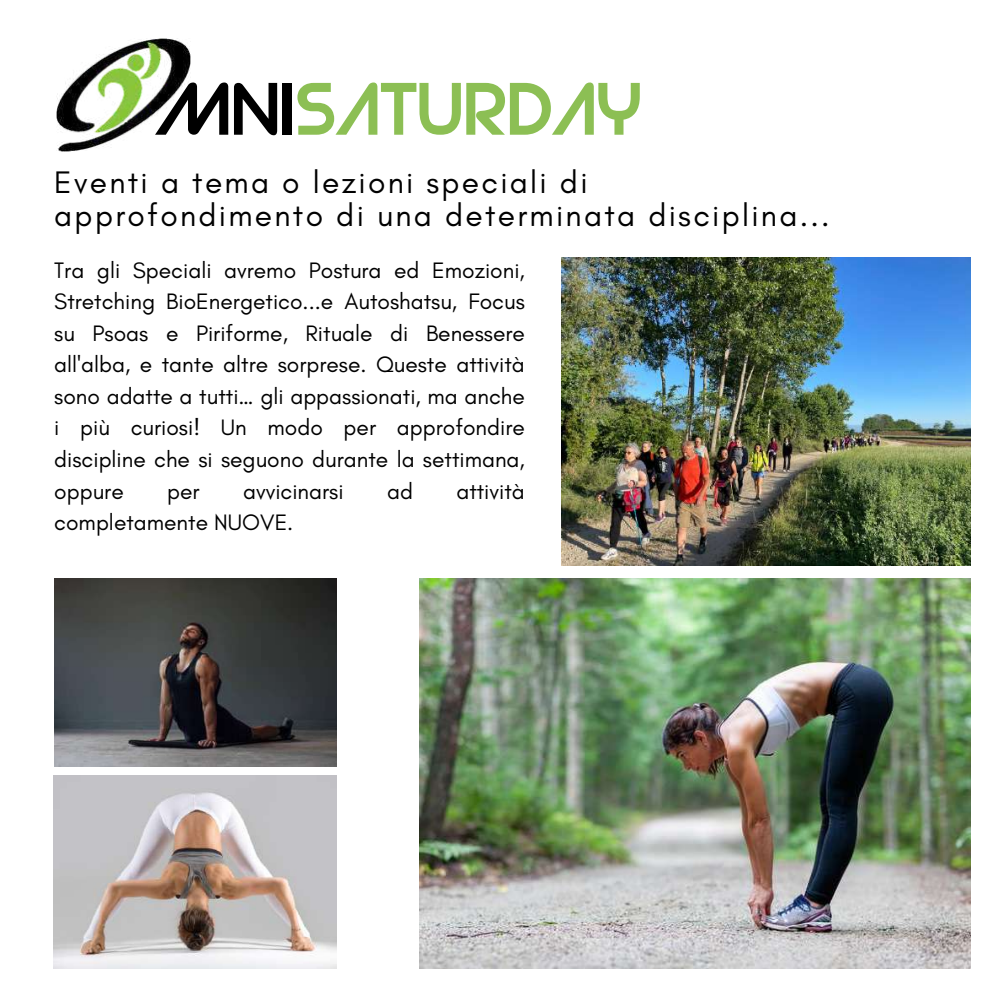
<style>
.page{position:relative;width:993px;height:993px;background:#fff}
.page>*{position:absolute;margin:0;border:0;box-sizing:border-box;transform-origin:0 0}
.t1{font:66.33px "Strasua";color:#8cbf54}
.t2{font:31.68px/32.9px "Glacial Indifference";letter-spacing:.07em;color:#000}
.t3{font:22.75px/31.5px "Glacial Indifference";color:#000;text-align:justify}
.s1{color:#000}
</style>
<div class="page">
<img style="left:419px;top:578px;width:551px;height:390px">
<img style="left:56px;top:39px;width:134px;height:113px">
<img style="left:54px;top:775px;width:282px;height:193px">
<img style="left:54px;top:578px;width:282px;height:188px">
<img style="left:561px;top:258px;width:409px;height:307px">
<h1 class="t1" style="left:156px;top:71px;width:487px"><span class="s1">MNI</span>SATURDAY</h1>
<h2 class="t2" style="left:54px;top:166px;width:776px">Eventi a tema o lezioni speciali di approfondimento di una determinata disciplina...</h2>
<p class="t3" style="left:54px;top:254px;width:472px">Tra gli Speciali avremo Postura ed Emozioni, Stretching BioEnergetico...e Autoshatsu, Focus su Psoas e Piriforme, Rituale di Benessere all'alba, e tante altre sorprese. Queste attività sono adatte a tutti… gli appassionati, ma anche i più curiosi! Un modo per approfondire discipline che si seguono durante la settimana, oppure</p>
<p class="t3" style="left:167px;top:474px;width:34px">per</p>
<p class="t3" style="left:243px;top:474px;width:102px">avvicinarsi</p>
<p class="t3" style="left:387px;top:474px;width:27px">ad</p>
<p class="t3" style="left:456px;top:474px;width:70px">attività</p>
<p class="t3" style="left:54px;top:506px;width:240px">completamente NUOVE.</p>
</div>
